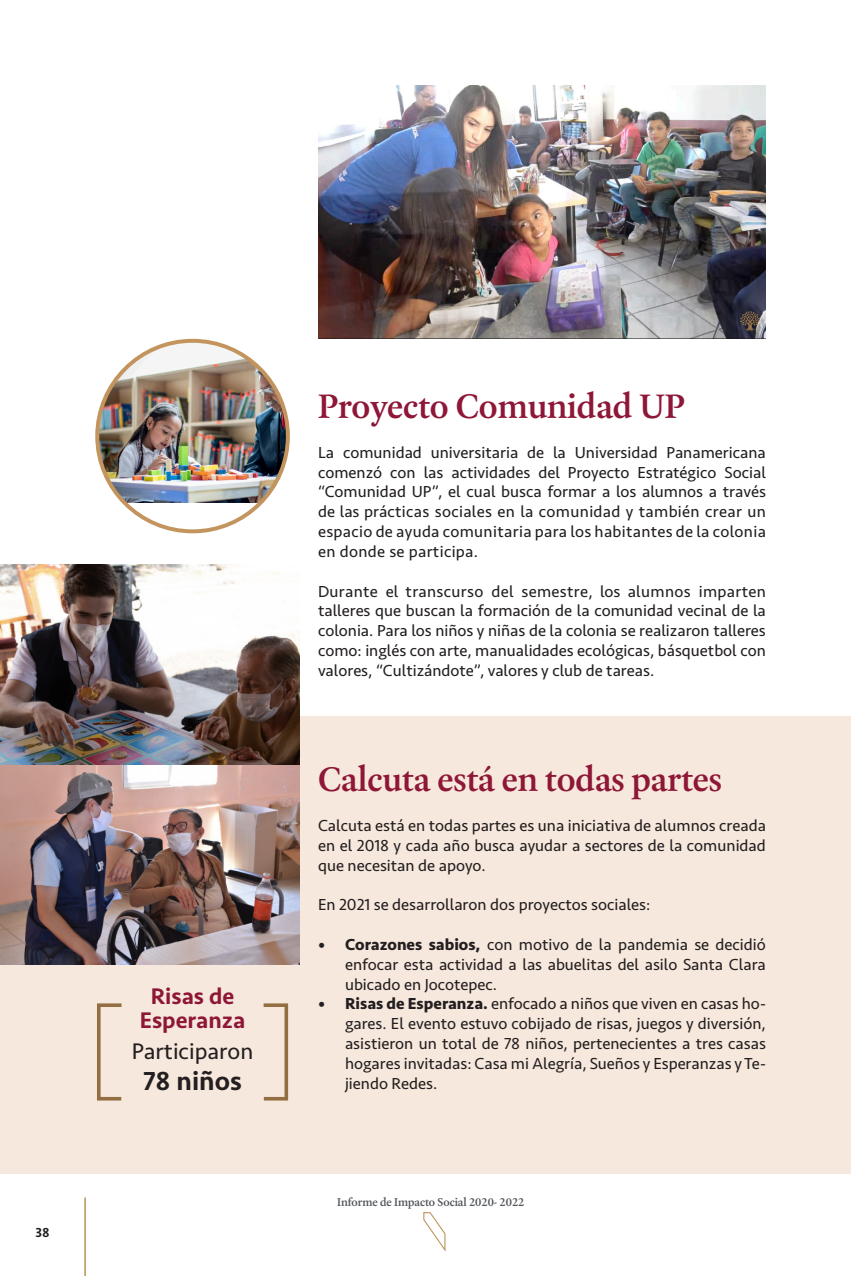
<style>
.page{position:relative;width:851px;height:1276px;background:#fff}
.page>*{position:absolute;margin:0;border:0;box-sizing:border-box;transform-origin:0 0}
.subtítulos{font:600 36px "Laurentian Std";color:#8e1737}
.subtítulos-2{font:500 27px "Seravek";color:#231f20}
.subtítulos-3{font:500 23.4px "Seravek";color:#8e1737}
.subtítulos-4{font:23.4px "Seravek Basic";color:#231f20}
.t1{font:16.5px/19.8px "Seravek Basic";color:#231f20;text-align:justify}
.t2{font:500 13.5px "Seravek";color:#231f20}
.t3{font:600 12px "Laurentian Std";color:#53565a}
.s1{font-family:"Seravek";font-weight:700}
</style>
<div class="page">
<svg style="left:423px;top:1212px;width:23px;height:40px"></svg>
<hr style="left:84px;top:1197px;width:2px;height:79px;background:#b79257">
<div style="left:0;top:716px;width:850px;height:458px;background:#f7e8dd"></div>
<img style="left:318px;top:85px;width:447px;height:254px">
<img style="left:0;top:564px;width:300px;height:400px">
<div style="left:97px;top:1003px;width:26px;height:97px;border:4px solid #926e42"></div>
<div style="left:262px;top:1003px;width:26px;height:97px;border:4px solid #926e42"></div>
<img style="left:97px;top:341px;width:191px;height:162px">
<div style="left:95px;top:339px;width:195px;height:194px;border:4px solid #c3945d;border-radius:50%"></div>
<p class="t2" style="left:35px;top:1224px;width:16px">38</p>
<p class="subtítulos-3" style="left:151px;top:981px;width:85px">Risas de</p>
<p class="subtítulos-3" style="left:140px;top:1005px;width:107px">Esperanza</p>
<p class="subtítulos-4" style="left:132px;top:1037px;width:123px">Participaron</p>
<p class="subtítulos-2" style="left:143px;top:1064px;width:100px">78 niños</p>
<p class="subtítulos" style="left:318px;top:385px;width:368px">Proyecto Comunidad UP</p>
<p class="t1" style="left:318px;top:442px;width:449px">La comunidad universitaria de la Universidad Panamericana comenzó con las actividades del Proyecto Estratégico Social “Comunidad UP”, el cual busca formar a los alumnos a través de las prácticas sociales en la comunidad y también crear un espacio de ayuda comunitaria para los habitantes de la colonia en donde se participa.</p>
<p class="t1" style="left:318px;top:581px;width:449px">Durante el transcurso del semestre, los alumnos imparten talleres que buscan la formación de la comunidad vecinal de la colonia. Para los niños y niñas de la colonia se realizaron talleres como: inglés con arte, manualidades ecológicas, básquetbol con valores, “Cultizándote”, valores y club de tareas.</p>
<p class="subtítulos" style="left:318px;top:758px;width:405px">Calcuta está en todas partes</p>
<p class="t1" style="left:318px;top:815px;width:449px">Calcuta está en todas partes es una iniciativa de alumnos creada en el 2018 y cada año busca ayudar a sectores de la comunidad que necesitan de apoyo.</p>
<p class="t1" style="left:318px;top:894px;width:334px">En 2021 se desarrollaron dos proyectos sociales:</p>
<p class="t1" style="left:345px;top:934px;width:422px;text-indent:-27px"><span class="s1">• Corazones sabios,</span> con motivo de la pandemia se decidió enfocar esta actividad a las abuelitas del asilo Santa Clara ubicado en Jocotepec.</p>
<p class="t1" style="left:345px;top:993px;width:422px;text-indent:-27px"><span class="s1">• Risas de Esperanza.</span> enfocado a niños que viven en casas ho&shy;gares. El evento estuvo cobijado de risas, juegos y diversión, asistieron un total de 78 niños, pertenecientes a tres casas hogares invitadas: Casa mi Alegría, Sueños y Esperanzas y Te&shy;jiendo Redes.</p>
<p class="t3" style="left:337px;top:1195px;width:189px">Informe de Impacto Social 2020- 2022</p>
</div>
